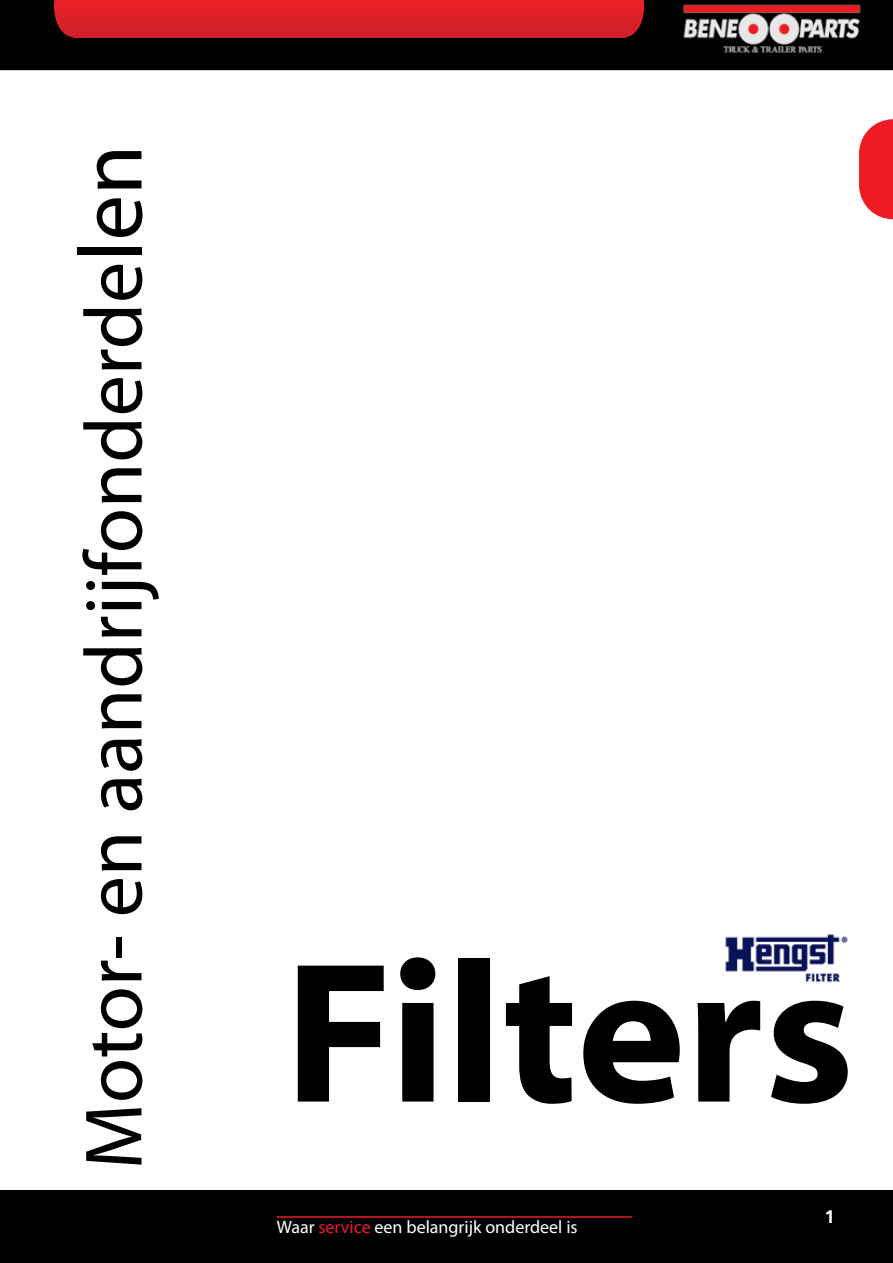
<style>
.page{position:relative;width:893px;height:1263px;background:#fff}
.page>*{position:absolute;margin:0;border:0;box-sizing:border-box;transform-origin:0 0}
.t1{font:700 201.6px "Myriad Web Pro";color:#000}
.t2{font:82.05px "Myriad Pro";color:#000}
.t3{font:18px "Myriad Pro";color:#fff}
.t4{font:700 18px "Frutiger BSK65";color:#fff}
.s1{font-size:90.6px}
.s2{color:#ed1c24}
</style>
<div class="page">
<div style="left:0;top:0;width:893px;height:70px;background:#000"></div>
<div style="left:0;top:1191px;width:893px;height:72px;background:#000"></div>
<svg style="left:625px;top:0;width:19px;height:37px"></svg>
<svg style="left:54px;top:0;width:19px;height:37px"></svg>
<svg style="left:73px;top:0;width:552px;height:37px;background:#dc2027"></svg>
<hr style="left:277px;top:1216px;width:355px;height:2px;background:#ed1c24">
<img style="left:680px;top:1px;width:189px;height:55px">
<svg style="left:859px;top:119px;width:34px;height:100px;background:#ef3d44"></svg>
<img style="left:725px;top:934px;width:123px;height:49px">
<h2 class="t2" style="left:63px;top:1169px;width:1026px;rotate:-90deg">Motor- en aandrijfonderde<span class="s1">len</span></h2>
<h1 class="t1" style="left:284px;top:923px;width:572px">Filters</h1>
<p class="t3" style="left:277px;top:1216px;width:302px">Waar <span class="s2">service</span> een belangrijk onderdeel is</p>
<p class="t4" style="left:825px;top:1206px;width:12px">1</p>
</div>
